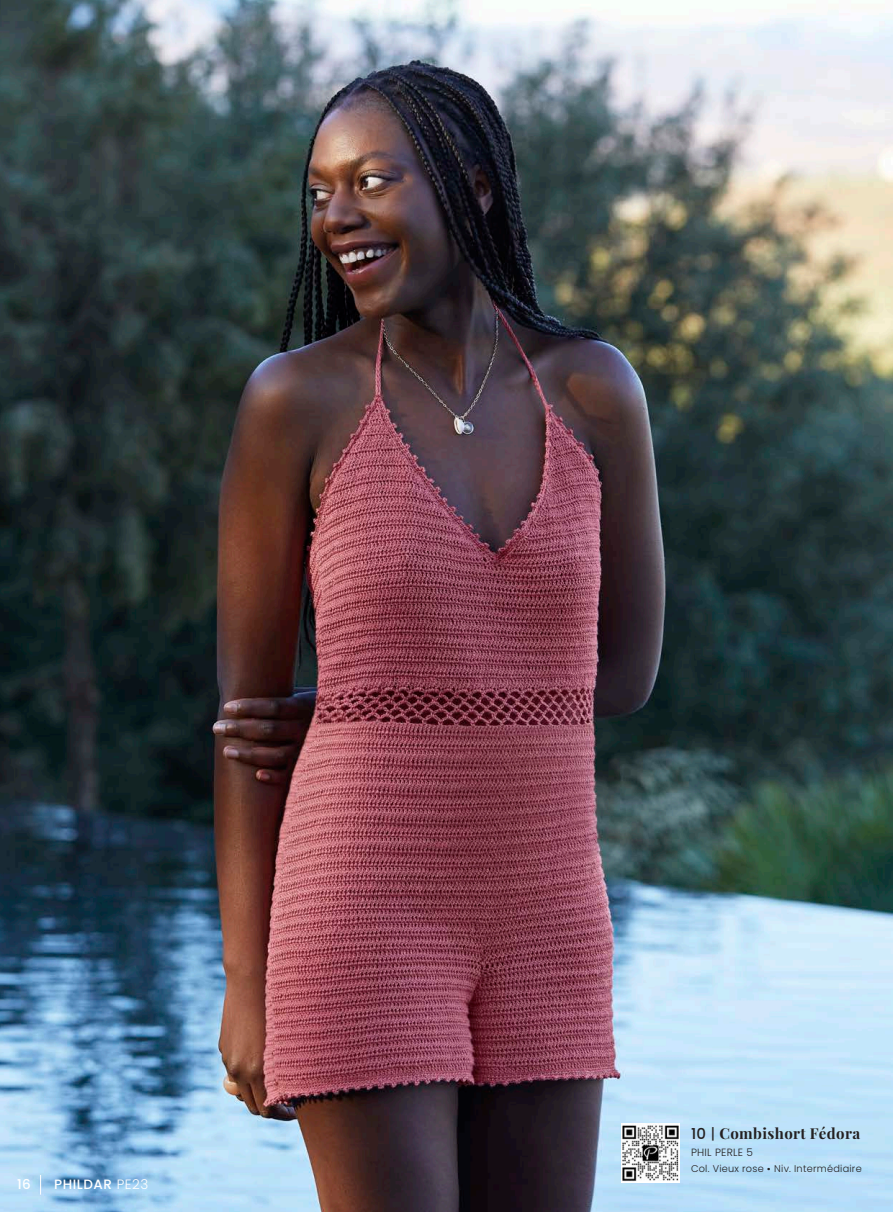
<style>
.page{position:relative;width:893px;height:1212px;background:#fff}
.page>*{position:absolute;margin:0;border:0;box-sizing:border-box;transform-origin:0 0}
.t1{font:700 15px "Playfair Display";letter-spacing:.025em;color:#231f20}
.t2{font:500 13.5px "Poppins";letter-spacing:.04em;color:#fff}
.t3{font:300 10.5px "Poppins";letter-spacing:.025em;color:#231f20}
.t4{font:300 9.75px "Poppins";letter-spacing:.025em;color:#231f20}
.s1{font-weight:300}
.s2{font-family:"Poppins";font-weight:500}
.s3{font-family:"Poppins";font-weight:400}
</style>
<div class="page">
<img style="left:0;top:0;width:893px;height:1212px">
<img style="left:622px;top:1123px;width:57px;height:60px">
<svg style="left:40px;top:1175px;width:1px;height:19px"></svg>
<h2 class="t2" style="left:17px;top:1176px;width:15px">16</h2>
<h2 class="t2" style="left:54px;top:1176px;width:96px">PHILDAR <span class="s1">PE23</span></h2>
<p class="t1" style="left:691px;top:1124px;width:171px"><span class="s2">10</span> <span class="s3">|</span> Combishort Fédora</p>
<p class="t3" style="left:691px;top:1146px;width:64px">PHIL PERLE 5</p>
<p class="t4" style="left:691px;top:1163px;width:172px">Col. Vieux rose <sup>.</sup> Niv. Intermédiaire</p>
</div>
